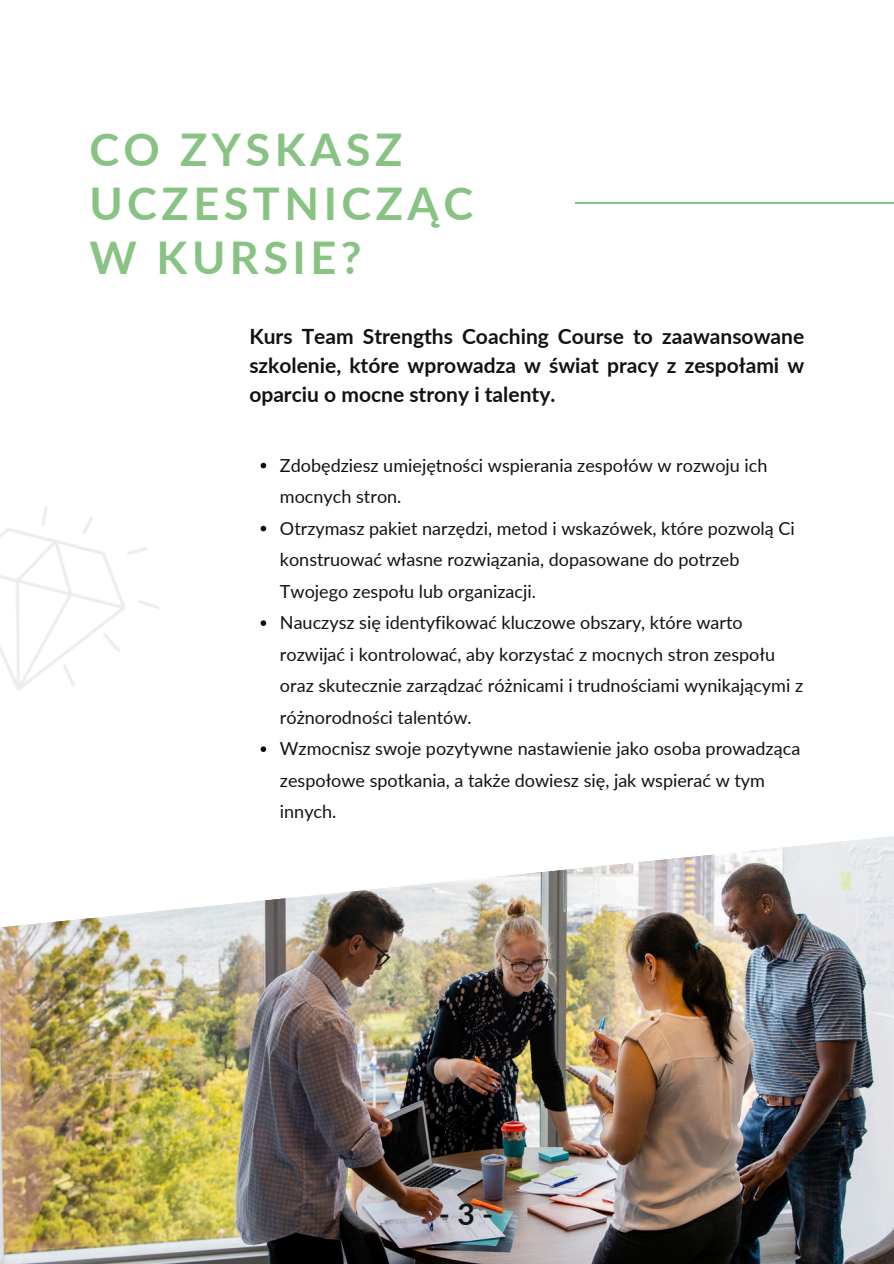
<style>
.page{position:relative;width:894px;height:1264px;background:#fff}
.page>*{position:absolute;margin:0;border:0;box-sizing:border-box;transform-origin:0 0}
.t1{font:700 45px/54px "Lato";letter-spacing:.1em;color:#88c383}
.t2{font:700 30px "Lato";color:#121212}
.t3{font:700 21px/29.2px "Lato";color:#121212;text-align:justify}
.t4{font:18px/31.5px "Lato";color:#121212}
</style>
<div class="page">
<hr style="left:574px;top:203px;width:319px;height:1px;background:#88c383">
<img style="left:0;top:934px;width:893px;height:329px">
<svg style="left:0;top:748px;width:893px;height:186px"></svg>
<svg style="left:260px;top:463px;width:6px;height:5px"></svg>
<svg style="left:260px;top:526px;width:6px;height:5px"></svg>
<svg style="left:260px;top:620px;width:6px;height:6px"></svg>
<svg style="left:260px;top:746px;width:6px;height:6px"></svg>
<p class="t1" style="left:89px;top:121px;width:385px">CO ZYSKASZ<br>UCZESTNICZĄC<br>W KURSIE?</p>
<h1 class="t3" style="left:249px;top:321px;width:556px">Kurs Team Strengths Coaching Course to zaawansowane szkolenie, które wprowadza w świat pracy z zespołami w oparciu o mocne strony i talenty.</h1>
<p class="t4" style="left:280px;top:449px;width:489px">Zdobędziesz umiejętności wspierania zespołów w rozwoju ich mocnych stron.</p>
<h3 class="t4" style="left:280px;top:512px;width:516px">Otrzymasz pakiet narzędzi, metod i wskazówek, które pozwolą Ci konstruować własne rozwiązania, dopasowane do potrzeb<br>Twojego zespołu lub organizacji.</h3>
<p class="t4" style="left:280px;top:606px;width:524px">Nauczysz się identyfikować kluczowe obszary, które warto rozwijać i kontrolować, aby korzystać z mocnych stron zespołu oraz skutecznie zarządzać różnicami i trudnościami wynikającymi z różnorodności talentów.</p>
<p class="t4" style="left:280px;top:732px;width:521px">Wzmocnisz swoje pozytywne nastawienie jako osoba prowadząca zespołowe spotkania, a także dowiesz się, jak wspierać w tym innych.</p>
<p class="t2" style="left:439px;top:1195px;width:56px">-3-</p>
</div>
